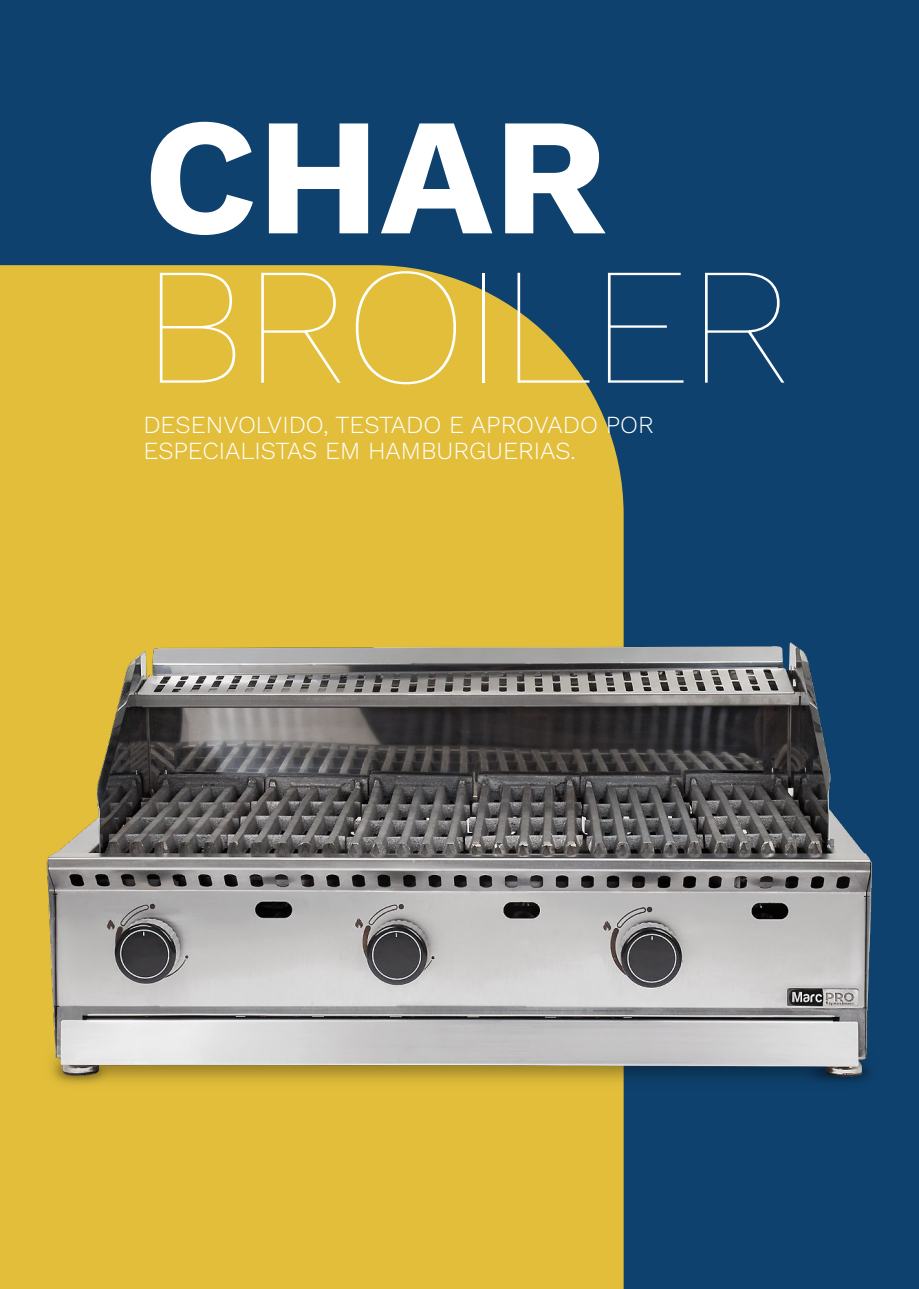
<style>
.page{position:relative;width:919px;height:1289px;background:#fff}
.page>*{position:absolute;margin:0;border:0;box-sizing:border-box;transform-origin:0 0}
.t1{font:100 166.35px "Work Sans";color:#fff}
.t2{font:700 166.35px "Work Sans";color:#fff}
.t3{font:300 24.45px/26.1px "Work Sans";color:#fff}
</style>
<div class="page">
<div style="left:0;top:0;width:918px;height:1288px;background:#0e416d"></div>
<div style="left:0;top:265px;width:623px;height:1023px;background:#e3be3b"></div>
<img style="left:11px;top:607px;width:862px;height:503px">
<h1 class="t2" style="left:143px;top:50px;width:466px">CHAR</h1>
<h1 class="t1" style="left:143px;top:200px;width:648px">BROILER</h1>
<p class="t3" style="left:143px;top:410px;width:512px">DESENVOLVIDO, TESTADO E APROVADO POR<br>ESPECIALISTAS EM HAMBURGUERIAS.</p>
</div>
